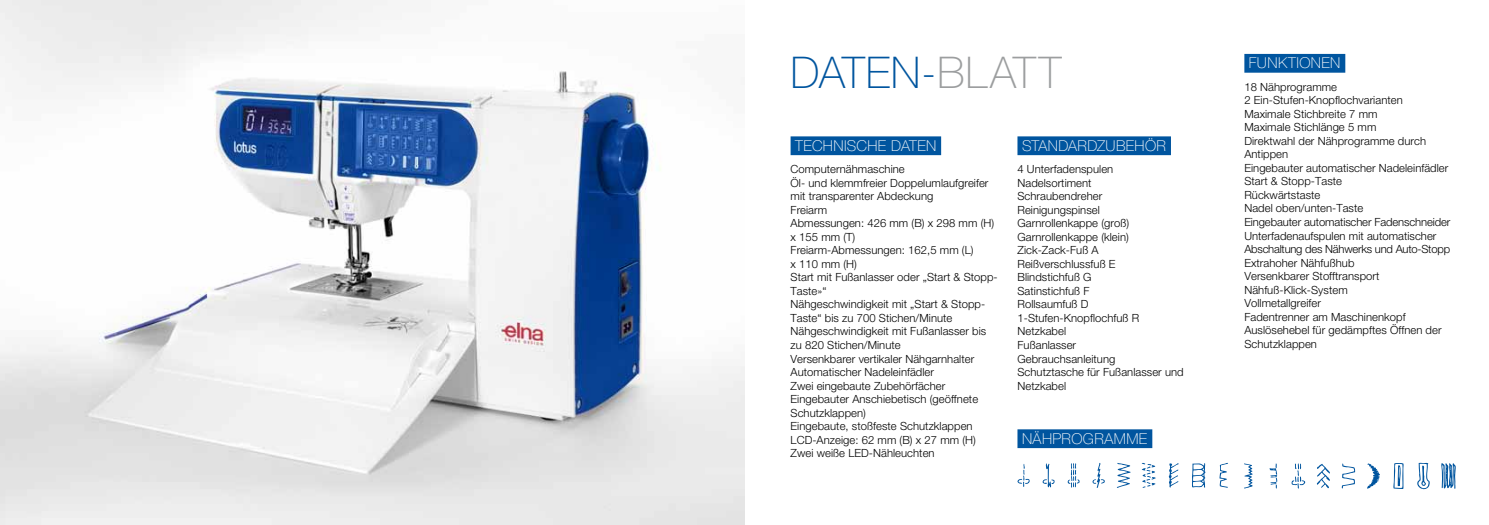
<style>
.page{position:relative;width:1489px;height:525px;background:#fff}
.page>*{position:absolute;margin:0;border:0;box-sizing:border-box;transform-origin:0 0}
.t1{font:100 43.75px "Helvetica Neue";letter-spacing:.025em;color:#00559f}
.t2{font:100 15px "Helvetica Neue";letter-spacing:.03em;color:#fff}
.t3{font:100 15px "Helvetica Neue";letter-spacing:.06em;color:#fff}
.t4{font:300 11.25px/13.5px "Helvetica Neue";letter-spacing:.005em;color:#000}
.s1{color:#9c9e9f}
</style>
<div class="page">
<img style="left:0;top:0;width:744px;height:524px">
<div style="left:790px;top:136px;width:151px;height:19px;background:#00559f"></div>
<div style="left:1017px;top:136px;width:153px;height:19px;background:#00559f"></div>
<div style="left:1244px;top:54px;width:101px;height:19px;background:#00559f"></div>
<div style="left:1017px;top:429px;width:135px;height:19px;background:#00559f"></div>
<svg style="left:1341px;top:463px;width:14px;height:25px"></svg>
<svg style="left:1417px;top:462px;width:12px;height:27px"></svg>
<svg style="left:1316px;top:464px;width:14px;height:24px"></svg>
<svg style="left:1393px;top:463px;width:10px;height:25px"></svg>
<svg style="left:1367px;top:463px;width:12px;height:25px"></svg>
<svg style="left:1441px;top:463px;width:14px;height:25px"></svg>
<svg style="left:1244px;top:463px;width:8px;height:25px"></svg>
<svg style="left:1291px;top:463px;width:14px;height:25px"></svg>
<svg style="left:1269px;top:463px;width:8px;height:25px"></svg>
<svg style="left:1219px;top:463px;width:8px;height:24px"></svg>
<svg style="left:1192px;top:463px;width:13px;height:24px"></svg>
<svg style="left:1168px;top:463px;width:10px;height:24px"></svg>
<svg style="left:1116px;top:463px;width:14px;height:25px"></svg>
<svg style="left:1092px;top:463px;width:12px;height:24px"></svg>
<svg style="left:1042px;top:463px;width:13px;height:24px"></svg>
<svg style="left:1017px;top:464px;width:13px;height:22px"></svg>
<svg style="left:1067px;top:463px;width:13px;height:24px"></svg>
<svg style="left:1141px;top:463px;width:14px;height:25px"></svg>
<h1 class="t1" style="left:790px;top:48px;width:261px">DATEN-<span class="s1">BLATT</span></h1>
<h2 class="t2" style="left:795px;top:137px;width:140px">TECHN ISCHE DATEN</h2>
<p class="t4" style="left:790px;top:162px;width:209px">Computernähmaschine<br>Öl- und klemmfreier Doppelumlaufgreifer mit transparenter Abdeckung<br>Freiarm<br>Abmessungen: 426 mm (B) x 298 mm (H) x 155 mm (T)<br>Freiarm-Abmessungen: 162,5 mm (L)<br>x 110 mm (H)<br>Start mit Fußanlasser oder „Start &amp; Stopp-<br>Taste»“<br>Nähgeschwindigkeit mit „Start &amp; Stopp-<br>Taste“ bis zu 700 Stichen/Minute<br>Nähgeschwindigkeit mit Fußanlasser bis zu 820 Stichen/Minute<br>Versenkbarer vertikaler Nähgarnhalter<br>Automatischer Nadeleinfädler<br>Zwei eingebaute Zubehörfächer<br>Eingebauter Anschiebetisch (geöffnete<br>Schutzklappen)<br>Eingebaute, stoßfeste Schutzklappen<br>LCD-Anzeige: 62 mm (B) x 27 mm (H)<br>Zwei weiße LED-Nähleuchten</p>
<h2 class="t2" style="left:1021px;top:137px;width:28px">STANDA</h2>
<h2 class="t3" style="left:1077px;top:137px;width:90px">RDZUBEHÖR</h2>
<p class="t4" style="left:1017px;top:162px;width:168px">4 Unterfadenspulen<br>Nadelsortiment<br>Schraubendreher<br>Reinigungspinsel<br>Garnrollenkappe (groß)<br>Garnrollenkappe (klein)<br>Zick-Zack-Fuß A<br>Reißverschlussfuß E<br>Blindstichfuß G<br>Satinstichfuß F<br>Rollsaumfuß D<br>1-Stufen-Knopflochfuß R<br>Netzkabel<br>Fußanlasser<br>Gebrauchsanleitung<br>Schutztasche für Fußanlasser und<br>Netzkabel</p>
<h2 class="t2" style="left:1021px;top:430px;width:127px">NÄHPROGRAMME</h2>
<h2 class="t2" style="left:1248px;top:55px;width:11px">FUNK</h2>
<h2 class="t2" style="left:1288px;top:55px;width:51px">TION EN</h2>
<p class="t4" style="left:1244px;top:80px;width:207px">18 Nähprogramme<br>2 Ein-Stufen-Knopflochvarianten<br>Maximale Stichbreite 7 mm<br>Maximale Stichlänge 5 mm<br>Direktwahl der Nähprogramme durch<br>Antippen<br>Eingebauter automatischer Nadeleinfädler<br>Start &amp; Stopp-Taste<br>Rückwärtstaste<br>Nadel oben/unten-Taste<br>Eingebauter automatischer Fadenschneider<br>Unterfadenaufspulen mit automatischer<br>Abschaltung des Nähwerks und Auto-Stopp<br>Extrahoher Nähfußhub<br>Versenkbarer Stofftransport<br>Nähfuß-Klick-System<br>Vollmetallgreifer<br>Fadentrenner am Maschinenkopf<br>Auslösehebel für gedämpftes Öffnen der<br>Schutzklappen</p>
</div>
